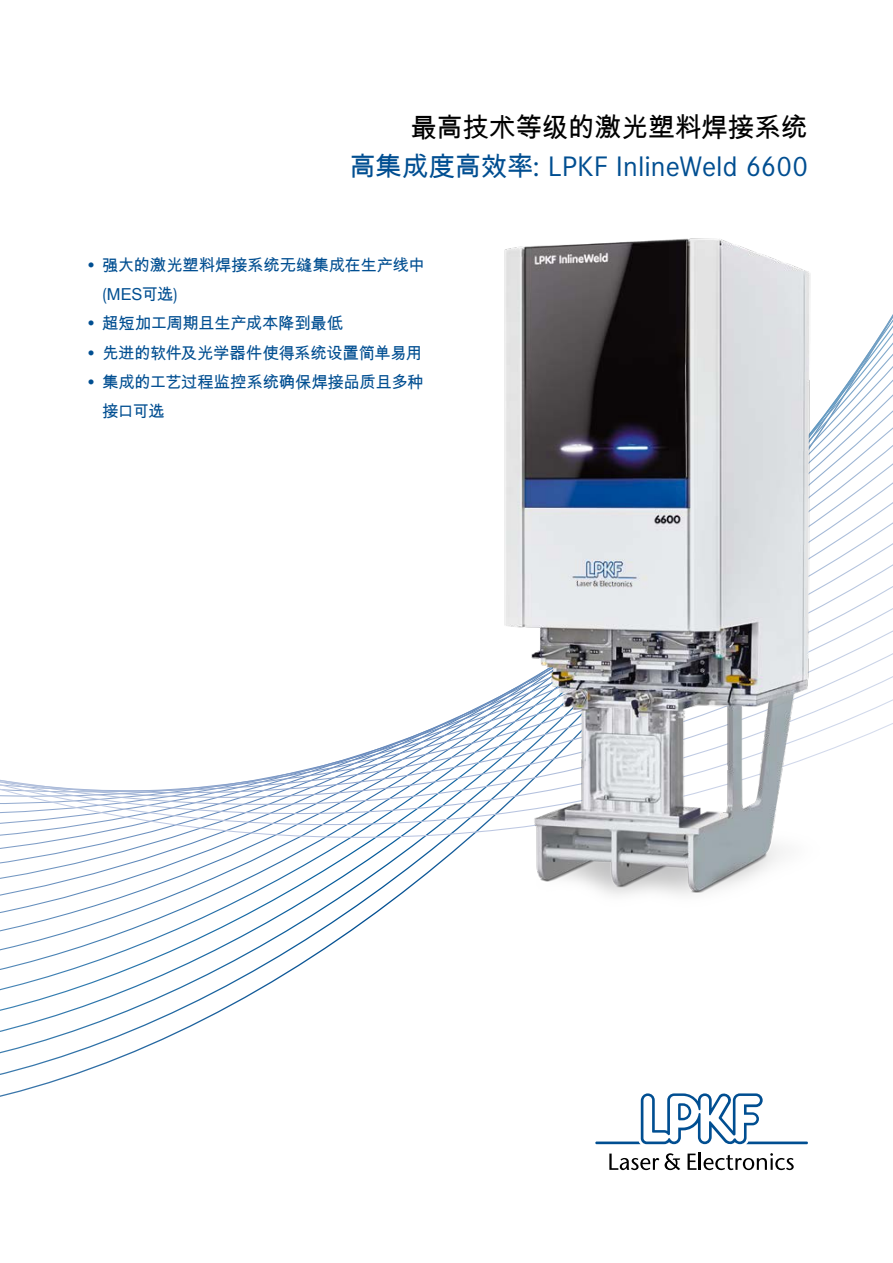
<style>
.page{position:relative;width:893px;height:1263px;background:#fff}
.page>*{position:absolute;margin:0;border:0;box-sizing:border-box;transform-origin:0 0}
.t1{font:29.25px "Corporate S";color:#004e91}
.t2{font:27px "Arial Unicode MS";letter-spacing:-.02em;color:#000}
.t3{font:16.5px/29.2px "Arial Unicode MS";letter-spacing:-.025em;color:#004e91}
.s1{font-family:"Arial Unicode MS";font-size:27px}
.s2{font-family:"Corporate S";font-size:18px}
</style>
<div class="page">
<svg style="left:0;top:727px;width:791px;height:444px"></svg>
<svg style="left:595px;top:1093px;width:213px;height:52px"></svg>
<svg style="left:609px;top:1153px;width:71px;height:17px"></svg>
<svg style="left:688px;top:1153px;width:106px;height:17px"></svg>
<img style="left:433px;top:238px;width:460px;height:777px">
<h2 class="t2" style="left:410px;top:107px;width:399px">最高技术等级的激光塑料焊接系统</h2>
<h1 class="t1" style="left:349px;top:147px;width:460px"><span class="s1">高集成度高效率</span>: LPKF InlineWeld 6600</h1>
<p class="t3" style="left:102px;top:250px;width:324px;text-indent:-17px"><span class="s2">•</span> 强大的激光塑料焊接系统无缝集成在生产线中<span class="s2">(</span>MES可选<span class="s2">)</span></p>
<p class="t3" style="left:85px;top:309px;width:260px"><span class="s2">•</span> 超短加工周期且生产成本降到最低</p>
<p class="t3" style="left:85px;top:338px;width:339px"><span class="s2">•</span> 先进的软件及光学器件使得系统设置简单易用</p>
<p class="t3" style="left:102px;top:367px;width:323px;text-indent:-17px"><span class="s2">•</span> 集成的工艺过程监控系统确保焊接品质且多种接口可选</p>
</div>
